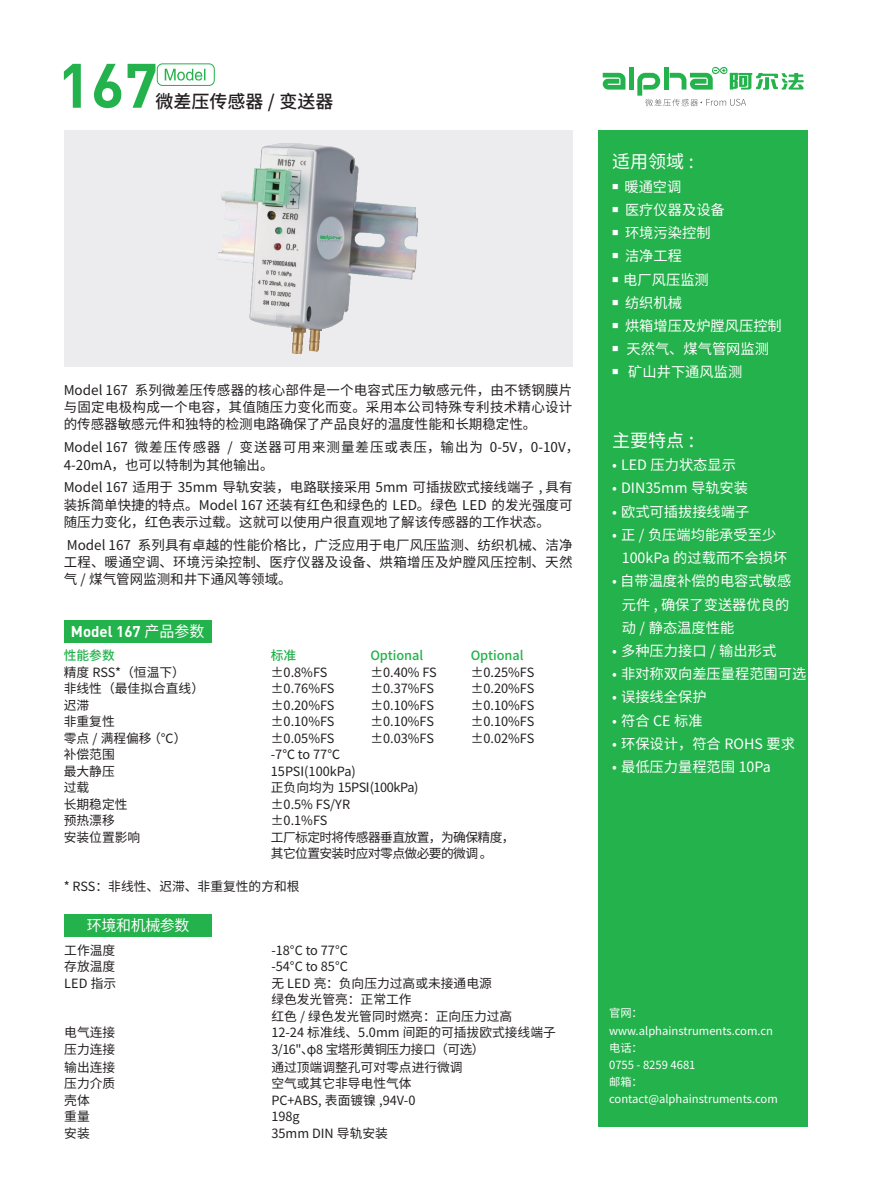
<style>
.page{position:relative;width:872px;height:1191px;background:#fff}
.page>*{position:absolute;margin:0;border:0;box-sizing:border-box;transform-origin:0 0}
.t1{font:700 61.65px "DIN Pro";color:#23b24b}
.t2{font:500 18px "Source Han Sans CN";color:#231f20}
.t3{font:18px "Source Han Sans CN";color:#fff}
.t4{font:700 15.45px "DIN Pro";color:#fff}
.t5{font:15.45px "Source Han Sans CN";letter-spacing:-.025em;color:#fff}
.t6{font:14.25px/23.2px "Source Han Sans CN";color:#fff}
.t7{font:13.5px/17.2px "Source Han Sans CN";color:#231f20;text-align:justify}
.t8{font:12.75px/16.5px "Source Han Sans CN";color:#231f20}
.t9{font:12.75px/16.5px "Source Han Sans CN";letter-spacing:-.045em;color:#231f20}
.t10{font:500 12.75px "Source Han Sans CN";color:#23b24b}
.t11{font:12.75px "Source Han Sans CN";letter-spacing:-.035em;color:#231f20}
.t12{font:12.75px "Source Han Sans CN";letter-spacing:-.03em;color:#231f20}
.t13{font:11.25px/17.2px "Source Han Sans CN";color:#fff}
.s1{font-family:"Source Han Sans CN";font-weight:400}
.s2{font-family:"Microsoft Ya Hei"}
.s3{font-size:19.5px}
</style>
<div class="page">
<div style="left:64px;top:620px;width:147px;height:23px;background:#23b24b"></div>
<div style="left:598px;top:130px;width:209px;height:997px;background:#23b24b"></div>
<div style="left:64px;top:130px;width:508px;height:237px;background:#ececee"></div>
<svg style="left:165px;top:69px;width:40px;height:12px"></svg>
<div style="left:157px;top:63px;width:58px;height:23px;border:1px solid #23b24b;border-radius:5px"></div>
<div style="left:64px;top:914px;width:147px;height:23px;background:#23b24b"></div>
<div style="left:629px;top:67px;width:5px;height:23px;background:#23b24b"></div>
<svg style="left:602px;top:73px;width:23px;height:17px"></svg>
<svg style="left:637px;top:67px;width:167px;height:39px"></svg>
<img style="left:217px;top:144px;width:202px;height:210px">
<h1 class="t1" style="left:57px;top:45px;width:102px">167</h1>
<h2 class="t2" style="left:155px;top:91px;width:180px">微差压传感器 / 变送器</h2>
<p class="t7" style="left:64px;top:381px;width:510px">Model 167 系列微差压传感器的核心部件是一个电容式压力敏感元件，由不锈钢膜片与固定电极构成一个电容，其值随压力变化而变。采用本公司特殊专利技术精心设计的传感器敏感元件和独特的检测电路确保了产品良好的温度性能和长期稳定性。</p>
<p class="t7" style="left:64px;top:439px;width:517px">Model 167 微差压传感器 / 变送器可用来测量差压或表压，输出为 0-5V，0-10V，<br>4-20mA，也可以特制为其他输出。</p>
<p class="t7" style="left:64px;top:479px;width:510px">Model 167 适用于 35mm 导轨安装，电路联接采用 5mm 可插拔欧式接线端子 , 具有装拆简单快捷的特点。Model 167 还装有红色和绿色的 LED。绿色 LED 的发光强度可随压力变化，红色表示过载。这就可以使用户很直观地了解该传感器的工作状态。</p>
<p class="t7" style="left:64px;top:536px;width:510px">Model 167 系列具有卓越的性能价格比，广泛应用于电厂风压监测、纺织机械、洁净工程、暖通空调、环境污染控制、医疗仪器及设备、烘箱增压及炉膛风压控制、天然气 / 煤气管网监测和井下通风等领域。</p>
<p class="t4" style="left:71px;top:621px;width:135px">Model 167 <span class="s1">产品参数</span></p>
<p class="t10" style="left:64px;top:648px;width:52px">性能参数</p>
<p class="t10" style="left:271px;top:648px;width:27px">标准</p>
<p class="t10" style="left:370px;top:648px;width:54px">Optional</p>
<p class="t10" style="left:470px;top:648px;width:54px">Optional</p>
<p class="t8" style="left:64px;top:664px;width:123px">精度 RSS*（恒温下）</p>
<p class="t8" style="left:271px;top:664px;width:58px">±0.8%FS</p>
<p class="t8" style="left:370px;top:664px;width:68px">±0.40% FS</p>
<p class="t8" style="left:471px;top:664px;width:65px">±0.25%FS</p>
<p class="t8" style="left:64px;top:680px;width:142px">非线性（最佳拟合直线）</p>
<p class="t8" style="left:271px;top:680px;width:65px">±0.76%FS</p>
<p class="t8" style="left:370px;top:680px;width:65px">±0.37%FS</p>
<p class="t8" style="left:471px;top:680px;width:65px">±0.20%FS</p>
<p class="t8" style="left:64px;top:697px;width:27px">迟滞</p>
<p class="t8" style="left:271px;top:697px;width:65px">±0.20%FS</p>
<p class="t8" style="left:370px;top:697px;width:65px">±0.10%FS</p>
<p class="t8" style="left:471px;top:697px;width:65px">±0.10%FS</p>
<p class="t8" style="left:64px;top:713px;width:52px">非重复性</p>
<p class="t8" style="left:271px;top:713px;width:65px">±0.10%FS</p>
<p class="t8" style="left:370px;top:713px;width:65px">±0.10%FS</p>
<p class="t8" style="left:471px;top:713px;width:65px">±0.10%FS</p>
<p class="t8" style="left:64px;top:730px;width:124px">零点 / 满程偏移 （℃）</p>
<p class="t8" style="left:271px;top:730px;width:65px">±0.05%FS</p>
<p class="t8" style="left:370px;top:730px;width:65px">±0.03%FS</p>
<p class="t8" style="left:471px;top:730px;width:65px">±0.02%FS</p>
<p class="t8" style="left:64px;top:746px;width:52px">补偿范围</p>
<p class="t8" style="left:271px;top:746px;width:71px">-7℃ to 77℃</p>
<p class="t8" style="left:64px;top:763px;width:52px">最大静压</p>
<p class="t8" style="left:271px;top:763px;width:86px">15PS<span class="s2">I</span>(100kPa)</p>
<p class="t8" style="left:64px;top:779px;width:27px">过载</p>
<p class="t12" style="left:271px;top:780px;width:149px">正负向均为 15PS<span class="s2">I</span>(100kPa)</p>
<p class="t8" style="left:64px;top:796px;width:65px">长期稳定性</p>
<p class="t8" style="left:271px;top:796px;width:81px">±0.5% FS/YR</p>
<p class="t8" style="left:64px;top:812px;width:52px">预热漂移</p>
<p class="t8" style="left:271px;top:812px;width:58px">±0.1%FS</p>
<p class="t8" style="left:64px;top:829px;width:78px">安装位置影响</p>
<p class="t9" style="left:271px;top:829px;width:245px">工厂标定时将传感器垂直放置，为确保精度，其它位置安装时应对零点做必要的微调 。</p>
<p class="t8" style="left:64px;top:878px;width:237px">* RSS：非线性、迟滞、非重复性的方和根</p>
<p class="t5" style="left:87px;top:916px;width:104px">环境和机械参数</p>
<p class="t8" style="left:64px;top:942px;width:53px">工作温度</p>
<p class="t8" style="left:271px;top:942px;width:78px">-18°C to 77°C</p>
<p class="t8" style="left:64px;top:958px;width:53px">存放温度</p>
<p class="t8" style="left:271px;top:958px;width:78px">-54°C to 85°C</p>
<p class="t8" style="left:64px;top:975px;width:53px">LED 指示</p>
<p class="t8" style="left:271px;top:975px;width:242px">无 LED 亮 ：负向压力过高或未接通电源<br>绿色发光管亮：正常工作<br>红色 / 绿色发光管同时燃亮：正向压力过高</p>
<p class="t8" style="left:64px;top:1024px;width:53px">电气连接</p>
<p class="t8" style="left:271px;top:1024px;width:286px">12-24 标准线、5.0mm 间距的可插拔欧式接线端子</p>
<p class="t8" style="left:64px;top:1041px;width:53px">压力连接</p>
<p class="t11" style="left:271px;top:1042px;width:215px">3/16"、φ8 宝塔形黄铜压力接口（可选）</p>
<p class="t8" style="left:64px;top:1059px;width:52px">输出连接</p>
<p class="t8" style="left:271px;top:1059px;width:193px">通过顶端调整孔可对零点进行微调</p>
<p class="t8" style="left:64px;top:1075px;width:52px">压力介质</p>
<p class="t8" style="left:271px;top:1075px;width:142px">空气或其它非导电性气体</p>
<p class="t8" style="left:64px;top:1092px;width:27px">壳体</p>
<p class="t8" style="left:271px;top:1092px;width:145px">PC+ABS, 表面镀镍 ,94V-0</p>
<p class="t8" style="left:64px;top:1108px;width:27px">重量</p>
<p class="t8" style="left:271px;top:1108px;width:30px">198g</p>
<p class="t8" style="left:64px;top:1125px;width:27px">安装</p>
<p class="t8" style="left:271px;top:1125px;width:118px">35mm DIN 导轨安装</p>
<h2 class="t3" style="left:612px;top:152px;width:83px">适用领域 :</h2>
<p class="t6" style="left:612px;top:175px;width:71px"><sup>■</sup> 暖通空调</p>
<p class="t6" style="left:612px;top:198px;width:114px"><sup>■</sup> 医疗仪器及设备</p>
<p class="t6" style="left:612px;top:221px;width:100px"><sup>■</sup> 环境污染控制</p>
<p class="t6" style="left:612px;top:245px;width:71px"><sup>■</sup> 洁净工程</p>
<p class="t6" style="left:612px;top:268px;width:98px"><sup>■</sup> 电厂风压监测</p>
<p class="t6" style="left:612px;top:291px;width:71px"><sup>■</sup> 纺织机械</p>
<p class="t6" style="left:612px;top:314px;width:171px"><sup>■</sup> 烘箱增压及炉膛风压控制</p>
<p class="t6" style="left:612px;top:337px;width:158px"><sup>■</sup> 天然气、煤气管网监测</p>
<p class="t6" style="left:612px;top:361px;width:132px"><sup>■</sup> 矿山井下通风监测</p>
<h2 class="t3" style="left:612px;top:430px;width:83px">主要特点 <span class="s3">:</span></h2>
<p class="t6" style="left:612px;top:454px;width:125px">• LED 压力状态显示</p>
<p class="t6" style="left:612px;top:477px;width:137px">• DIN35mm 导轨安装</p>
<p class="t6" style="left:612px;top:500px;width:139px">• 欧式可插拔接线端子</p>
<p class="t6" style="left:622px;top:523px;width:167px;text-indent:-10px">• 正 / 负压端均能承受至少<br>100kPa 的过载而不会损坏</p>
<p class="t6" style="left:622px;top:570px;width:171px;text-indent:-10px">• 自带温度补偿的电容式敏感元件 , 确保了变送器优良的动 / 静态温度性能</p>
<p class="t6" style="left:612px;top:639px;width:166px">• 多种压力接口 / 输出形式</p>
<p class="t6" style="left:612px;top:662px;width:196px">• 非对称双向差压量程范围可选</p>
<p class="t6" style="left:612px;top:686px;width:96px">• 误接线全保护</p>
<p class="t6" style="left:612px;top:709px;width:92px">• 符合 CE 标准</p>
<p class="t6" style="left:612px;top:732px;width:184px">• 环保设计，符合 ROHS 要求</p>
<p class="t6" style="left:612px;top:755px;width:160px">• 最低压力量程范围 10Pa</p>
<p class="t13" style="left:609px;top:1004px;width:170px">官网：www.alphainstruments.com.cn电话：<br>0755 - 8259 4681<br>邮箱：contact@alphainstruments.com</p>
</div>
